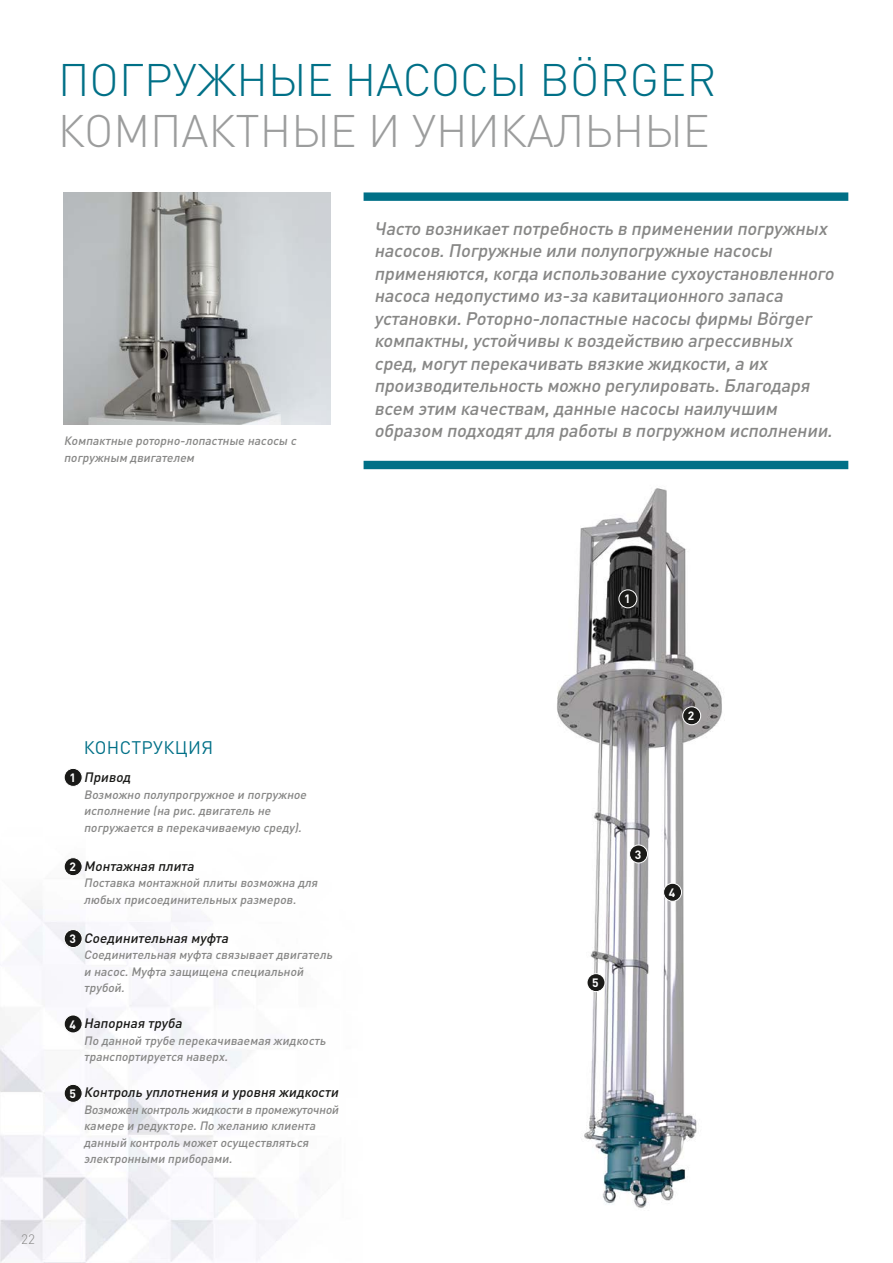
<style>
.page{position:relative;width:893px;height:1263px;background:#fff}
.page>*{position:absolute;margin:0;border:0;box-sizing:border-box;transform-origin:0 0}
.t1{font:300 45px "DIN Pro";color:#007087}
.t2{font:300 45px "DIN Pro";color:#9c9d9d}
.t3{font:italic 500 18px/22.5px "DIN Pro";color:#878786}
.t4{font:18px "DIN Pro";letter-spacing:.02em;color:#007087}
.t5{font:italic 500 13.5px "DIN Pro";color:#1a1a18}
.t6{font:300 13.5px "DIN Pro";color:#878786}
.t7{font:italic 500 12px/16.5px "DIN Pro";color:#878786}
.t8{font:700 12px "DIN Pro";color:#fff}
</style>
<div class="page">
<img style="left:0;top:859px;width:307px;height:404px">
<img style="left:557px;top:488px;width:165px;height:720px">
<img style="left:64px;top:193px;width:266px;height:232px">
<div style="left:364px;top:192px;width:484px;height:9px;background:#007087"></div>
<div style="left:364px;top:461px;width:484px;height:8px;background:#007087"></div>
<div style="left:64px;top:1084px;width:18px;height:18px;background:#1a1a18;border-radius:50%"></div>
<div style="left:64px;top:1084px;width:19px;height:19px;border:1px solid #fff;border-radius:50%"></div>
<div style="left:64px;top:858px;width:18px;height:18px;background:#1a1a18;border-radius:50%"></div>
<div style="left:64px;top:857px;width:19px;height:19px;border:1px solid #fff;border-radius:50%"></div>
<div style="left:64px;top:929px;width:18px;height:18px;background:#1a1a18;border-radius:50%"></div>
<div style="left:64px;top:929px;width:19px;height:19px;border:1px solid #fff;border-radius:50%"></div>
<div style="left:64px;top:1015px;width:18px;height:18px;background:#1a1a18;border-radius:50%"></div>
<div style="left:64px;top:1014px;width:19px;height:19px;border:1px solid #fff;border-radius:50%"></div>
<div style="left:64px;top:768px;width:18px;height:18px;background:#1a1a18;border-radius:50%"></div>
<div style="left:64px;top:768px;width:19px;height:19px;border:1px solid #fff;border-radius:50%"></div>
<div style="left:619px;top:590px;width:18px;height:18px;background:#1a1a18;border-radius:50%"></div>
<div style="left:618px;top:589px;width:19px;height:19px;border:1px solid #fff;border-radius:50%"></div>
<div style="left:683px;top:707px;width:18px;height:18px;background:#1a1a18;border-radius:50%"></div>
<div style="left:682px;top:706px;width:19px;height:19px;border:1px solid #fff;border-radius:50%"></div>
<div style="left:629px;top:845px;width:18px;height:18px;background:#1a1a18;border-radius:50%"></div>
<div style="left:629px;top:844px;width:19px;height:19px;border:1px solid #fff;border-radius:50%"></div>
<div style="left:664px;top:883px;width:17px;height:18px;background:#1a1a18;border-radius:50%"></div>
<div style="left:663px;top:883px;width:19px;height:19px;border:1px solid #fff;border-radius:50%"></div>
<div style="left:587px;top:974px;width:18px;height:17px;background:#1a1a18;border-radius:50%"></div>
<div style="left:587px;top:973px;width:18px;height:19px;border:1px solid #fff;border-radius:50%"></div>
<h1 class="t1" style="left:58px;top:49px;width:660px">ПОГРУЖНЫЕ НАСОСЫ BÖRGER</h1>
<h1 class="t2" style="left:58px;top:100px;width:653px">КОМПАКТНЫЕ И УНИКАЛЬНЫЕ</h1>
<p class="t7" style="left:64px;top:432px;width:237px">Компактные роторно-лопастные насосы с погружным двигателем</p>
<p class="t3" style="left:374px;top:216px;width:465px">Часто возникаетпотребность в применении погружных насосов.Погружные или полупогружные насосы применяются,когда использование сухоустановленного насоса недопустимо из-за кавитационного запаса установки.Роторно-лопастные насосы фирмы Börger компактны,устойчивы к воздействию агрессивных сред,могутперекачивать вязкие жидкости,а их производительность можно регулировать.Благодаря всем этим качествам,данные насосы наилучшим образом подходятдля работы в погружном исполнении.</p>
<p class="t6" style="left:21px;top:1229px;width:15px">22</p>
<p class="t8" style="left:69px;top:769px;width:8px">1</p>
<p class="t8" style="left:69px;top:859px;width:8px">2</p>
<p class="t8" style="left:69px;top:931px;width:8px">3</p>
<p class="t8" style="left:69px;top:1016px;width:8px">4</p>
<p class="t8" style="left:69px;top:1085px;width:8px">5</p>
<h2 class="t4" style="left:84px;top:735px;width:131px">КОНСТРУКЦИЯ</h2>
<p class="t5" style="left:84px;top:768px;width:51px">Привод</p>
<p class="t7" style="left:84px;top:785px;width:227px">Возможно полупрогружное и погружное исполнение (на рис.двигатель не погружается в перекачиваемую среду).</p>
<p class="t5" style="left:84px;top:857px;width:115px">Монтажная плита</p>
<p class="t7" style="left:84px;top:874px;width:238px">Поставка монтажной плиты возможна для любых присоединительных размеров.</p>
<p class="t5" style="left:84px;top:929px;width:149px">Соединительная муфта</p>
<p class="t7" style="left:84px;top:946px;width:253px">Соединительная муфта связывает двигатель и насос.Муфта защищена специальной трубой.</p>
<p class="t5" style="left:84px;top:1014px;width:103px">Напорная труба</p>
<p class="t7" style="left:84px;top:1031px;width:246px">По данной трубе перекачиваемая жидкость транспортируется наверх.</p>
<p class="t5" style="left:84px;top:1083px;width:259px">Контроль уплотнения и уровня жидкости</p>
<p class="t7" style="left:84px;top:1100px;width:259px">Возможен контроль жидкости в промежуточной камере и редукторе.По желанию клиента данный контроль может осуществляться электронными приборами.</p>
<p class="t8" style="left:624px;top:591px;width:8px">1</p>
<p class="t8" style="left:688px;top:708px;width:8px">2</p>
<p class="t8" style="left:592px;top:975px;width:8px">5</p>
<p class="t8" style="left:635px;top:846px;width:8px">3</p>
<p class="t8" style="left:669px;top:884px;width:8px">4</p>
</div>
